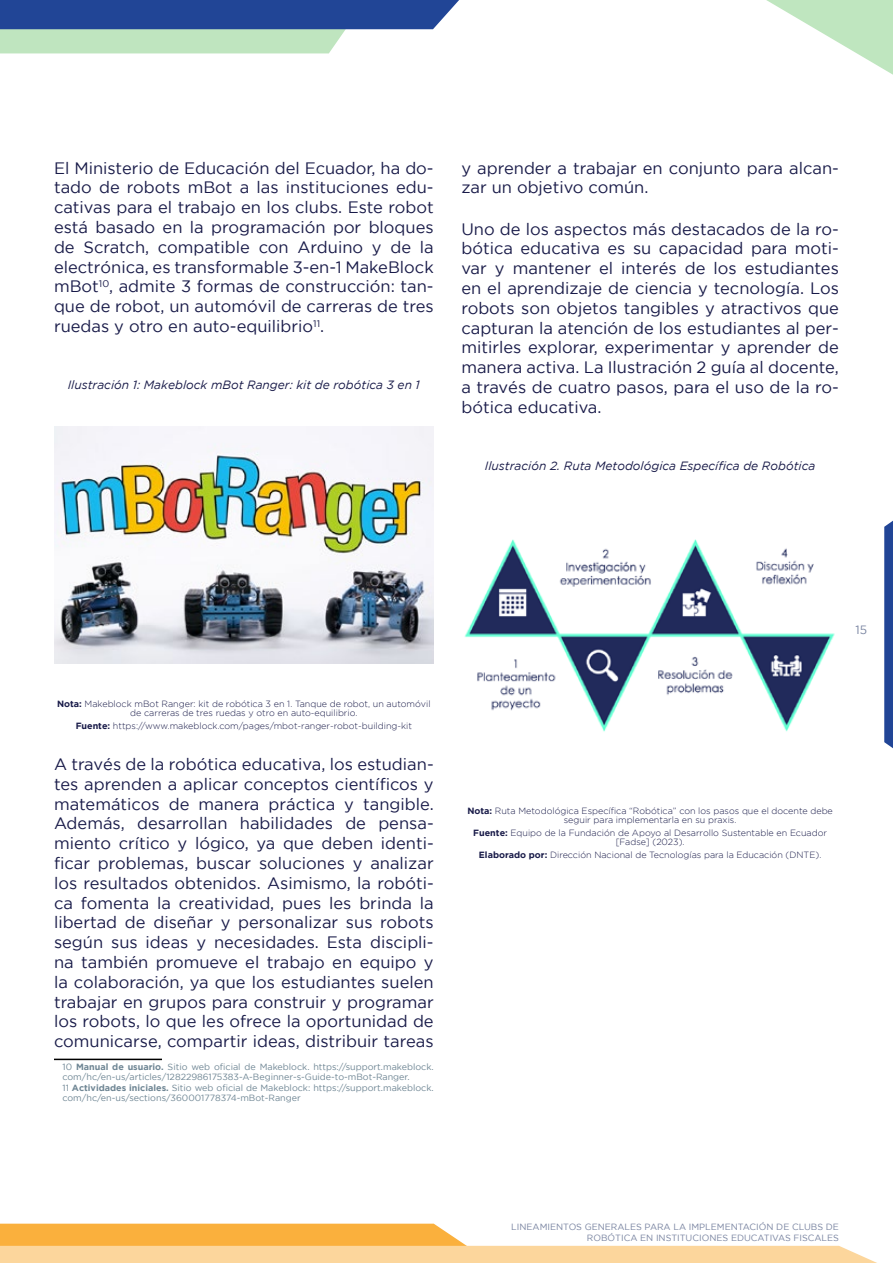
<style>
.page{position:relative;width:893px;height:1263px;background:#fff}
.page>*{position:absolute;margin:0;border:0;box-sizing:border-box;transform-origin:0 0}
.t1{font:16.5px/19.8px "Gotham";color:#191b49;text-align:justify}
.t2{font:italic 12px "Gotham";color:#191b49}
.t3{font:12px "Gotham";color:#7883a0}
.t4{font:300 9px/9px "Gotham";color:#191b49;text-align:center}
.t5{font:9px/10.5px "Gotham";color:#6f8694}
.t6{font:9px/10.8px "Gotham";color:#7883a0;text-align:right}
.s1{font-weight:700}
</style>
<div class="page">
<svg style="left:0;top:0;width:459px;height:53px;background:#7292b1"></svg>
<svg style="left:766px;top:0;width:127px;height:75px"></svg>
<svg style="left:0;top:1224px;width:877px;height:39px"></svg>
<svg style="left:884px;top:520px;width:9px;height:228px;background:#2d4f9c"></svg>
<hr style="left:54px;top:1059px;width:108px;height:1px;background:#000">
<img style="left:54px;top:426px;width:379px;height:237px">
<img style="left:464px;top:539px;width:371px;height:193px">
<p class="t1" style="left:54px;top:158px;width:381px">El Ministerio de Educación del Ecuador, ha do&shy;tado de robots mBot a las instituciones edu&shy;cativas para el trabajo en los clubs. Este robot está basado en la programación por bloques de Scratch, compatible con Arduino y de la electrónica, es transformable 3-en-1 MakeBlock mBot<sup>10</sup>, admite 3 formas de construcción: tan&shy;que de robot, un automóvil de carreras de tres ruedas y otro en auto-equilibrio<sup>11</sup>.</p>
<p class="t2" style="left:68px;top:378px;width:354px">Ilustración 1: Makeblock mBot Ranger: kit de robótica 3 en 1</p>
<p class="t1" style="left:461px;top:158px;width:379px">y aprender a trabajar en conjunto para alcan&shy;zar un objetivo común.</p>
<p class="t1" style="left:461px;top:218px;width:379px">Uno de los aspectos más destacados de la ro&shy;bótica educativa es su capacidad para moti&shy;var y mantener el interés de los estudiantes en el aprendizaje de ciencia y tecnología. Los robots son objetos tangibles y atractivos que capturan la atención de los estudiantes al per&shy;mitirles explorar, experimentar y aprender de manera activa. La Ilustración 2 guía al docente, a través de cuatro pasos, para el uso de la ro&shy;bótica educativa.</p>
<p class="t2" style="left:485px;top:459px;width:332px">Ilustración 2. Ruta Metodológica Específica de Robótica</p>
<p class="t4" style="left:57px;top:699px;width:375px"><span class="s1">Nota:</span> Makeblock mBot Ranger: kit de robótica 3 en 1. Tanque de robot, un automóvil de carreras de tres ruedas y otro en auto-equilibrio.</p>
<p class="t4" style="left:76px;top:721px;width:338px"><span class="s1">Fuente:</span> https://www.makeblock.com/pages/mbot-ranger-robot-building-kit</p>
<p class="t1" style="left:54px;top:754px;width:381px">A través de la robótica educativa, los estudian&shy;tes aprenden a aplicar conceptos científicos y matemáticos de manera práctica y tangible.<br>Además, desarrollan habilidades de pensa&shy;miento crítico y lógico, ya que deben identi&shy;ficar problemas, buscar soluciones y analizar los resultados obtenidos. Asimismo, la robóti&shy;ca fomenta la creatividad, pues les brinda la libertad de diseñar y personalizar sus robots según sus ideas y necesidades. Esta discipli&shy;na también promueve el trabajo en equipo y la colaboración, ya que los estudiantes suelen trabajar en grupos para construir y programar los robots, lo que les ofrece la oportunidad de comunicarse, compartir ideas, distribuir tareas</p>
<p class="t5" style="left:63px;top:1061px;width:373px">10 <span class="s1">Manual de usuario.</span> Sitio web oficial de Makeblock. https://support.makeblock. com/hc/en-us/articles/12822986175383-A-Beginner-s-Guide-to-mBot-Ranger.<br>11 <span class="s1">Actividades iniciales.</span> Sitio web oficial de Makeblock: https://support.makeblock. com/hc/en-us/sections/360001778374-mBot-Ranger</p>
<p class="t3" style="left:855px;top:623px;width:13px">15</p>
<p class="t4" style="left:467px;top:806px;width:367px"><span class="s1">Nota:</span> Ruta Metodológica Específica “Robótica” con los pasos que el docente debe seguir para implementarla en su praxis.</p>
<p class="t4" style="left:473px;top:828px;width:355px"><span class="s1">Fuente:</span> Equipo de la Fundación de Apoyo al Desarrollo Sustentable en Ecuador [Fadse] (2023).</p>
<p class="t4" style="left:479px;top:850px;width:344px"><span class="s1">Elaborado por:</span> Dirección Nacional de Tecnologías para la Educación (DNTE).</p>
<p class="t6" style="left:511px;top:1221px;width:329px">LINEAMIENTOS GENERALES PARA LA IMPLEMENTACIÓN DE CLUBS DE<br>ROBÓTICA EN INSTITUCIONES EDUCATIVAS FISCALES</p>
</div>
